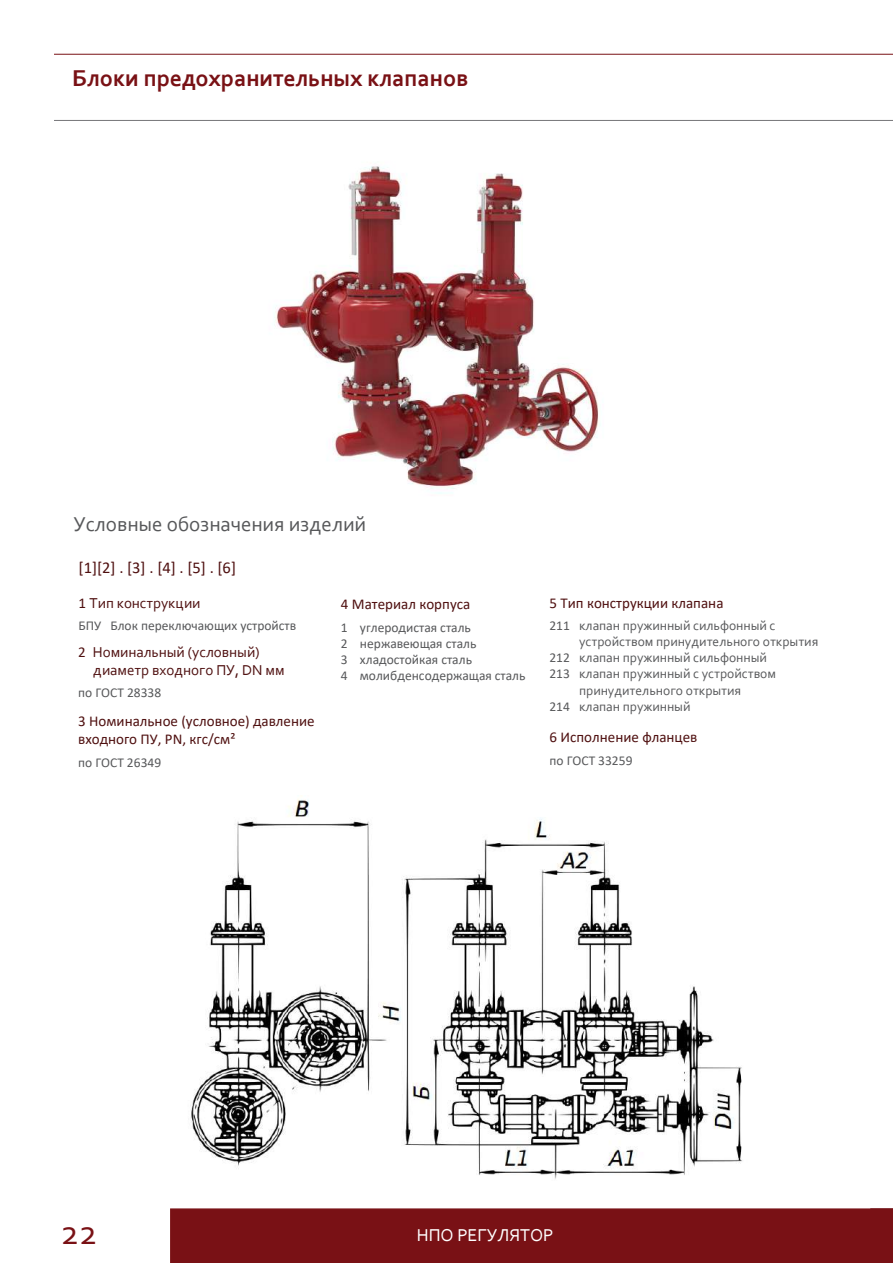
<style>
.page{position:relative;width:893px;height:1263px;background:#fff}
.page>*{position:absolute;margin:0;border:0;box-sizing:border-box;transform-origin:0 0}
.t1{font:36px "Corbel";color:#791115}
.t2{font:700 24px "Corbel";color:#791115}
.t3{font:21px "Corbel";color:#57585a}
.t4{font:18px "Corbel";color:#fff}
.t5{font:16.5px "Calibri";color:#4f1010}
.t6{font:15px/18px "Calibri";color:#4f1010}
.t7{font:15px/18px "Corbel";color:#4f1010}
.t8{font:13.5px "Corbel";color:#57585a}
.t9{font:13.5px/16.2px "Calibri";color:#57585a}
.s1{font-family:"Calibri"}
</style>
<div class="page">
<hr style="left:54px;top:54px;width:839px;height:1px;background:#791115">
<div style="left:170px;top:1208px;width:723px;height:55px;background:#791115"></div>
<hr style="left:54px;top:120px;width:839px;height:1px;background:#757679">
<img style="left:190px;top:799px;width:552px;height:380px">
<img style="left:274px;top:166px;width:327px;height:328px">
<h2 class="t2" style="left:72px;top:63px;width:398px">Блоки предохранительных клапанов</h2>
<h3 class="t3" style="left:73px;top:511px;width:294px">Условные обозначения изделий</h3>
<p class="t5" style="left:79px;top:556px;width:159px">[1][2] . [3] . [4] . [5] . [6]</p>
<p class="t7" style="left:78px;top:593px;width:123px"><span class="s1">1</span> Тип конструкции</p>
<p class="t9" style="left:78px;top:617px;width:219px">БПУ Блок переключающих устройств</p>
<p class="t7" style="left:93px;top:643px;width:193px;text-indent:-15px"><span class="s1">2</span> Номинальный (условный) диаметр входного ПУ, DN мм</p>
<p class="t9" style="left:78px;top:684px;width:84px">по ГОСТ 28338</p>
<p class="t6" style="left:78px;top:712px;width:238px">3 Номинальное (условное) давление входного ПУ, PN, кгс/см²</p>
<p class="t9" style="left:78px;top:754px;width:84px">по ГОСТ 26349</p>
<p class="t6" style="left:341px;top:595px;width:131px">4 Материал корпуса</p>
<p class="t9" style="left:341px;top:619px;width:186px">1 углеродистая сталь<br>2 нержавеющая сталь<br>3 хладостойкая сталь<br>4 молибденсодержащая сталь</p>
<p class="t6" style="left:549px;top:593px;width:176px">5 Тип конструкции клапана</p>
<p class="t8" style="left:549px;top:617px;width:227px"><span class="s1">211</span> клапан пружинный сильфонный с</p>
<p class="t8" style="left:579px;top:633px;width:241px">устройством принудительного открытия</p>
<p class="t8" style="left:549px;top:649px;width:219px"><span class="s1">212</span> клапан пружинный сильфонный</p>
<p class="t8" style="left:549px;top:666px;width:228px"><span class="s1">213</span> клапан пружинный с устройством</p>
<p class="t8" style="left:579px;top:682px;width:164px">принудительного открытия</p>
<p class="t8" style="left:549px;top:698px;width:142px"><span class="s1">214</span> клапан пружинный</p>
<p class="t6" style="left:549px;top:728px;width:149px">6 Исполнение фланцев</p>
<p class="t9" style="left:549px;top:752px;width:84px">по ГОСТ 33259</p>
<h1 class="t1" style="left:61px;top:1209px;width:38px">22</h1>
<h3 class="t4" style="left:417px;top:1224px;width:138px">НПО РЕГУЛЯТОР</h3>
</div>
